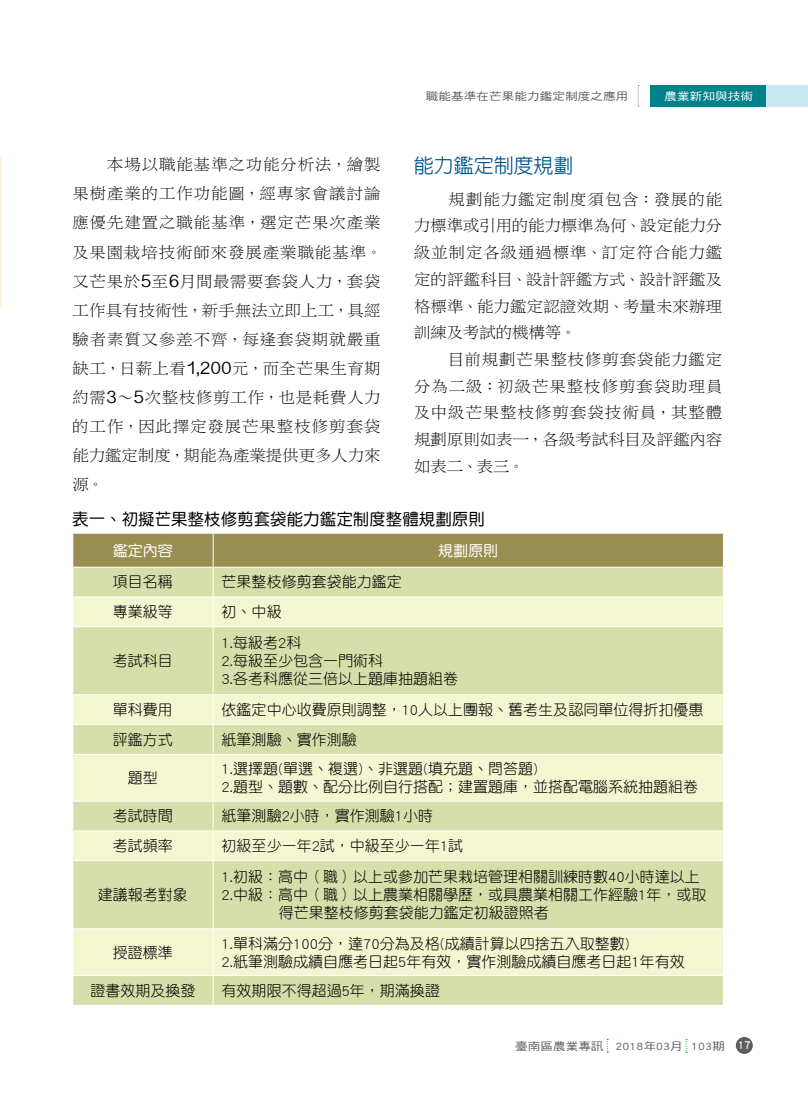
<style>
.page{position:relative;width:808px;height:1106px;background:#fff}
.page>*{position:absolute;margin:0;border:0;box-sizing:border-box;transform-origin:0 0}
.t1{font:500 19.95px "AR Yuan B5";color:#005591}
.t2{font:16.5px "DF Yuan Std W5";color:#000}
.t3{font:16.05px/29.1px "Li Song Pro";letter-spacing:-.02em;color:#000;text-align:justify;scale:1.05 1}
.t4{font:15px/18px "DF Yuan Std W3";color:#000}
.t5{font:15px "DF Yuan Std W5";color:#fff}
.t6{font:10.8px "DF Hei Std W5";letter-spacing:.005em;color:#5e5d5d;scale:1.17 1}
.t7{font:10.8px "DF Hei Std W5";letter-spacing:.005em;color:#fff;scale:1.17 1}
.s1{font-family:"Bangla Sangam MN"}
.s2{font-family:"Li Hei Pro";font-size:10.5px;color:#fff}
</style>
<div class="page">
<svg style="left:638px;top:85px;width:1px;height:22px"></svg>
<div style="left:736px;top:1037px;width:17px;height:17px;background:#5e5d5d;border-radius:50%"></div>
<div style="left:651px;top:85px;width:157px;height:21px;background:#00828b"></div>
<div style="left:766px;top:85px;width:42px;height:21px;background:#c8e7ef"></div>
<hr style="left:0;top:157px;width:2px;height:151px;background:#fff5d9">
<div style="left:73px;top:627px;width:650px;height:378px;background:#d6dea9"></div>
<svg style="left:73px;top:695px;width:650px;height:280px;background:#e6ebbf"></svg>
<svg style="left:72px;top:533px;width:652px;height:93px;background:#caca99"></svg>
<hr style="left:213px;top:627px;width:1px;height:67px;background:#fff">
<hr style="left:72px;top:694px;width:141px;height:1px;background:#fff">
<hr style="left:213px;top:694px;width:511px;height:1px;background:#fff">
<hr style="left:72px;top:724px;width:141px;height:1px;background:#fff">
<hr style="left:213px;top:724px;width:511px;height:1px;background:#fff">
<svg style="left:213px;top:695px;width:1px;height:59px"></svg>
<hr style="left:72px;top:754px;width:141px;height:1px;background:#fff">
<hr style="left:213px;top:754px;width:511px;height:1px;background:#fff">
<hr style="left:213px;top:754px;width:1px;height:46px;background:#fff">
<hr style="left:72px;top:800px;width:141px;height:1px;background:#fff">
<hr style="left:213px;top:800px;width:511px;height:1px;background:#fff">
<hr style="left:72px;top:830px;width:141px;height:1px;background:#fff">
<hr style="left:213px;top:830px;width:511px;height:1px;background:#fff">
<svg style="left:213px;top:801px;width:1px;height:59px"></svg>
<hr style="left:72px;top:860px;width:141px;height:1px;background:#fff">
<hr style="left:213px;top:860px;width:511px;height:1px;background:#fff">
<hr style="left:213px;top:861px;width:1px;height:67px;background:#fff">
<hr style="left:72px;top:928px;width:141px;height:1px;background:#fff">
<hr style="left:213px;top:928px;width:511px;height:1px;background:#fff">
<hr style="left:213px;top:929px;width:1px;height:46px;background:#fff">
<hr style="left:72px;top:975px;width:141px;height:1px;background:#fff">
<hr style="left:213px;top:975px;width:511px;height:1px;background:#fff">
<svg style="left:213px;top:976px;width:1px;height:29px"></svg>
<p class="t6" style="left:426px;top:90px;width:175px">職能基準在芒果能力鑑定制度之應用</p>
<p class="t7" style="left:664px;top:90px;width:77px">農業新知與技術</p>
<p class="t3" style="left:72px;top:150px;width:297px;text-indent:35px">本場以職能基準之功能分析法，繪製果樹產業的工作功能圖，經專家會議討論應優先建置之職能基準，選定芒果次產業及果園栽培技術師來發展產業職能基準。又芒果於<span class="s1">5</span>至<span class="s1">6</span>月間最需要套袋人力，套袋工作具有技術性，新手無法立即上工，具經驗者素質又參差不齊，每逢套袋期就嚴重缺工，日薪上看<span class="s1">1,200</span>元，而全芒果生育期約需<span class="s1">3</span>～<span class="s1">5</span>次整枝修剪工作，也是耗費人力的工作，因此擇定發展芒果整枝修剪套袋能力鑑定制度，期能為產業提供更多人力來源。</p>
<h1 class="t1" style="left:414px;top:156px;width:161px">能力鑑定制度規劃</h1>
<p class="t3" style="left:414px;top:186px;width:296px;line-height:26.7px;text-indent:35px">規劃能力鑑定制度須包含：發展的能力標準或引用的能力標準為何、設定能力分級並制定各級通過標準、訂定符合能力鑑定的評鑑科目、設計評鑑方式、設計評鑑及格標準、能力鑑定認證效期、考量未來辦理訓練及考試的機構等。</p>
<p class="t3" style="left:414px;top:346px;width:296px;line-height:26.7px;text-indent:34px">目前規劃芒果整枝修剪套袋能力鑑定分為二級：初級芒果整枝修剪套袋助理員及中級芒果整枝修剪套袋技術員，其整體規劃原則如表一，各級考試科目及評鑑內容如表二、表三。</p>
<p class="t2" style="left:72px;top:510px;width:414px">表一、初擬芒果整枝修剪套袋能力鑑定制度整體規劃原則</p>
<p class="t5" style="left:113px;top:542px;width:61px">鑑定內容</p>
<p class="t5" style="left:438px;top:542px;width:61px">規劃原則</p>
<p class="t4" style="left:113px;top:573px;width:61px">項目名稱</p>
<p class="t4" style="left:222px;top:573px;width:181px">芒果整枝修剪套袋能力鑑定</p>
<p class="t4" style="left:113px;top:602px;width:61px">專業級等</p>
<p class="t4" style="left:222px;top:602px;width:61px">初、中級</p>
<p class="t4" style="left:113px;top:651px;width:61px">考試科目</p>
<p class="t4" style="left:222px;top:633px;width:238px">1.每級考2科<br>2.每級至少包含一門術科<br>3.各考科應從三倍以上題庫抽題組卷</p>
<p class="t4" style="left:113px;top:700px;width:61px">單科費用</p>
<p class="t4" style="left:222px;top:700px;width:483px">依鑑定中心收費原則調整，10人以上團報、舊考生及認同單位得折扣優惠</p>
<p class="t4" style="left:113px;top:730px;width:61px">評鑑方式</p>
<p class="t4" style="left:222px;top:730px;width:136px">紙筆測驗、實作測驗</p>
<p class="t4" style="left:128px;top:768px;width:31px">題型</p>
<p class="t4" style="left:222px;top:759px;width:478px">1.選擇題(單選、複選)、非選題(填充題、問答題)<br>2.題型、題數、配分比例自行搭配；建置題庫，並搭配電腦系統抽題組卷</p>
<p class="t4" style="left:113px;top:806px;width:61px">考試時間</p>
<p class="t4" style="left:222px;top:806px;width:213px">紙筆測驗2小時，實作測驗1小時</p>
<p class="t4" style="left:113px;top:836px;width:61px">考試頻率</p>
<p class="t4" style="left:222px;top:836px;width:243px">初級至少一年2試，中級至少一年1試</p>
<p class="t4" style="left:98px;top:885px;width:91px">建議報考對象</p>
<p class="t4" style="left:222px;top:867px;width:480px">1.初級：高中（職）以上或參加芒果栽培管理相關訓練時數40小時達以上</p>
<p class="t4" style="left:222px;top:885px;width:486px">2.中級：高中（職）以上農業相關學歷，或具農業相關工作經驗1年，或取</p>
<p class="t4" style="left:279px;top:903px;width:272px">得芒果整枝修剪套袋能力鑑定初級證照者</p>
<p class="t4" style="left:113px;top:943px;width:61px">授證標準</p>
<p class="t4" style="left:222px;top:934px;width:465px">1.單科滿分100分，達70分為及格(成績計算以四捨五入取整數)<br>2.紙筆測驗成績自應考日起5年有效，實作測驗成績自應考日起1年有效</p>
<p class="t4" style="left:90px;top:981px;width:106px">證書效期及換發</p>
<p class="t4" style="left:222px;top:981px;width:220px">有效期限不得超過5年，期滿換證</p>
<p class="t6" style="left:515px;top:1040px;width:203px">臺南區農業專訊 2018年03月 103期 <span class="s2">17</span></p>
</div>
